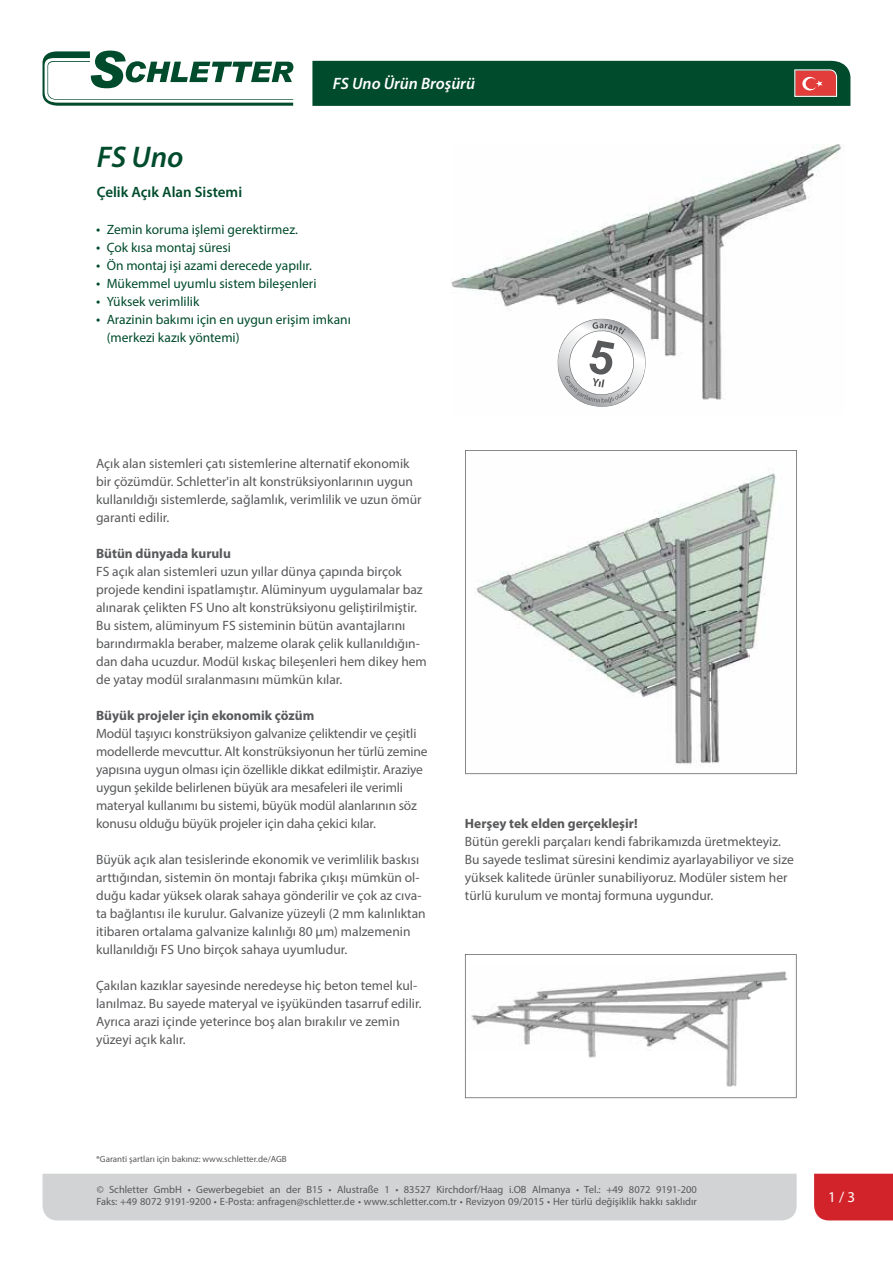
<style>
.page{position:relative;width:893px;height:1263px;background:#fff}
.page>*{position:absolute;margin:0;border:0;box-sizing:border-box;transform-origin:0 0}
.t1{font:italic 600 30px "Myriad Pro";color:#004b2c}
.t2{font:italic 600 16.5px "Myriad Pro";color:#fff}
.t3{font:600 15px "Myriad Pro";color:#004b2c}
.t4{font:15px "Myriad Pro";color:#fff}
.t5{font:13.5px/18px "Myriad Pro";color:#58595b}
.t6{font:13.5px/18px "Myriad Pro";color:#004b2c}
.t7{font:700 13.5px "Myriad Pro";color:#58595b}
.t8{font:10.5px/12.6px "Myriad Pro";color:#58595b}
.t9{font:9px "Myriad Pro";color:#58595b}
.s1{font-size:15px}
.s2{font-style:italic}
</style>
<div class="page">
<svg style="left:43px;top:51px;width:250px;height:55px"></svg>
<svg style="left:312px;top:61px;width:538px;height:45px"></svg>
<div style="left:43px;top:1174px;width:754px;height:46px;background:#d1d3d4"></div>
<div style="left:814px;top:1174px;width:79px;height:46px;background:#d2232a"></div>
<div style="left:828px;top:1190px;width:65px;height:14px;background:#d2232a"></div>
<img style="left:452px;top:144px;width:392px;height:256px">
<svg style="left:465px;top:450px;width:332px;height:324px"></svg>
<svg style="left:465px;top:954px;width:332px;height:144px"></svg>
<svg style="left:555px;top:319px;width:91px;height:88px"></svg>
<p class="t2" style="left:333px;top:73px;width:144px">FS Uno Ürün Broşürü</p>
<h1 class="t1" style="left:97px;top:137px;width:88px">FS Uno</h1>
<p class="t3" style="left:97px;top:182px;width:147px">Çelik Açık Alan Sistemi</p>
<p class="t6" style="left:96px;top:220px;width:203px"><span class="s1">•</span> Zemin koruma işlemi gerektirmez.</p>
<p class="t6" style="left:96px;top:238px;width:136px"><span class="s1">•</span> Çok kısa montaj süresi</p>
<p class="t6" style="left:96px;top:256px;width:217px"><span class="s1">•</span> Ön montaj işi azami derecede yapılır.</p>
<p class="t6" style="left:96px;top:274px;width:222px"><span class="s1">•</span> Mükemmel uyumlu sistem bileşenleri</p>
<p class="t6" style="left:96px;top:292px;width:105px"><span class="s1">•</span> Yüksek verimlilik</p>
<p class="t6" style="left:107px;top:310px;width:246px;text-indent:-11px"><span class="s1">•</span> Arazinin bakımı için en uygun erişim imkanı (merkezi kazık yöntemi)</p>
<p class="t5" style="left:96px;top:454px;width:327px">Açık alan sistemleri çatı sistemlerine alternatif ekonomik bir çözümdür. Schletter'in alt konstrüksiyonlarının uygun kullanıldığı sistemlerde, sağlamlık, verimlilik ve uzun ömür garanti edilir.</p>
<p class="t7" style="left:96px;top:545px;width:136px">Bütün dünyada kurulu</p>
<p class="t5" style="left:96px;top:562px;width:332px">FS açık alan sistemleri uzun yıllar dünya çapında birçok projede kendini ispatlamıştır. Alüminyum uygulamalar baz alınarak çelikten FS Uno alt konstrüksiyonu geliştirilmiştir.<br>Bu sistem, alüminyum FS sisteminin bütün avantajlarını barındırmakla beraber, malzeme olarak çelik kullanıldığın&shy;dan daha ucuzdur. Modül kıskaç bileşenleri hem dikey hem de yatay modül sıralanmasını mümkün kılar.</p>
<p class="t7" style="left:96px;top:707px;width:220px">Büyük projeler için ekonomik çözüm</p>
<p class="t5" style="left:96px;top:724px;width:333px">Modül taşıyıcı konstrüksiyon galvanize çeliktendir ve çeşitli modellerde mevcuttur. Alt konstrüksiyonun her türlü zemine yapısına uygun olması için özellikle dikkat edilmiştir. Araziye uygun şekilde belirlenen büyük ara mesafeleri ile verimli materyal kullanımı bu sistemi, büyük modül alanlarının söz konusu olduğu büyük projeler için daha çekici kılar.</p>
<p class="t5" style="left:96px;top:850px;width:331px">Büyük açık alan tesislerinde ekonomik ve verimlilik baskısı arttığından, sistemin ön montajı fabrika çıkışı mümkün ol&shy;duğu kadar yüksek olarak sahaya gönderilir ve çok az cıva&shy;ta bağlantısı ile kurulur. Galvanize yüzeyli (2 mm kalınlıktan itibaren ortalama galvanize kalınlığı 80 µm) malzemenin kullanıldığı FS Uno birçok sahaya uyumludur.</p>
<p class="t5" style="left:96px;top:976px;width:327px">Çakılan kazıklar sayesinde neredeyse hiç beton temel kul&shy;lanılmaz. Bu sayede materyal ve işyükünden tasarruf edilir.<br>Ayrıca arazi içinde yeterince boş alan bırakılır ve zemin yüzeyi açık kalır.</p>
<p class="t7" style="left:465px;top:815px;width:174px">Herşey tek elden gerçekleşir!</p>
<p class="t5" style="left:465px;top:832px;width:330px">Bütün gerekli parçaları kendi fabrikamızda üretmekteyiz.<br>Bu sayede teslimat süresini kendimiz ayarlayabiliyor ve size yüksek kalitede ürünler sunabiliyoruz. Modüler sistem her türlü kurulum ve montaj formuna uygundur.</p>
<p class="t9" style="left:96px;top:1154px;width:192px">*Garanti şartları için bakınız: www.schletter.de/AGB</p>
<p class="t8" style="left:96px;top:1182px;width:602px"><span class="s2">©</span> Schletter GmbH <span class="s2">•</span> Gewerbegebiet an der B15 <span class="s2">•</span> Alustraße 1 <span class="s2">•</span> 83527 Kirchdorf/Haag i.OB Almanya <span class="s2">•</span> Tel.: +49 8072 9191-200<br>Faks: +49 8072 9191-9200 <span class="s2">•</span> E-Posta: anfragen@schletter.de <span class="s2">•</span> www.schletter.com.tr <span class="s2">•</span> Revizyon 09/2015 <span class="s2">•</span> Her türlü değişiklik hakkı saklıdır</p>
<p class="t4" style="left:828px;top:1187px;width:28px">1 / 3</p>
</div>
